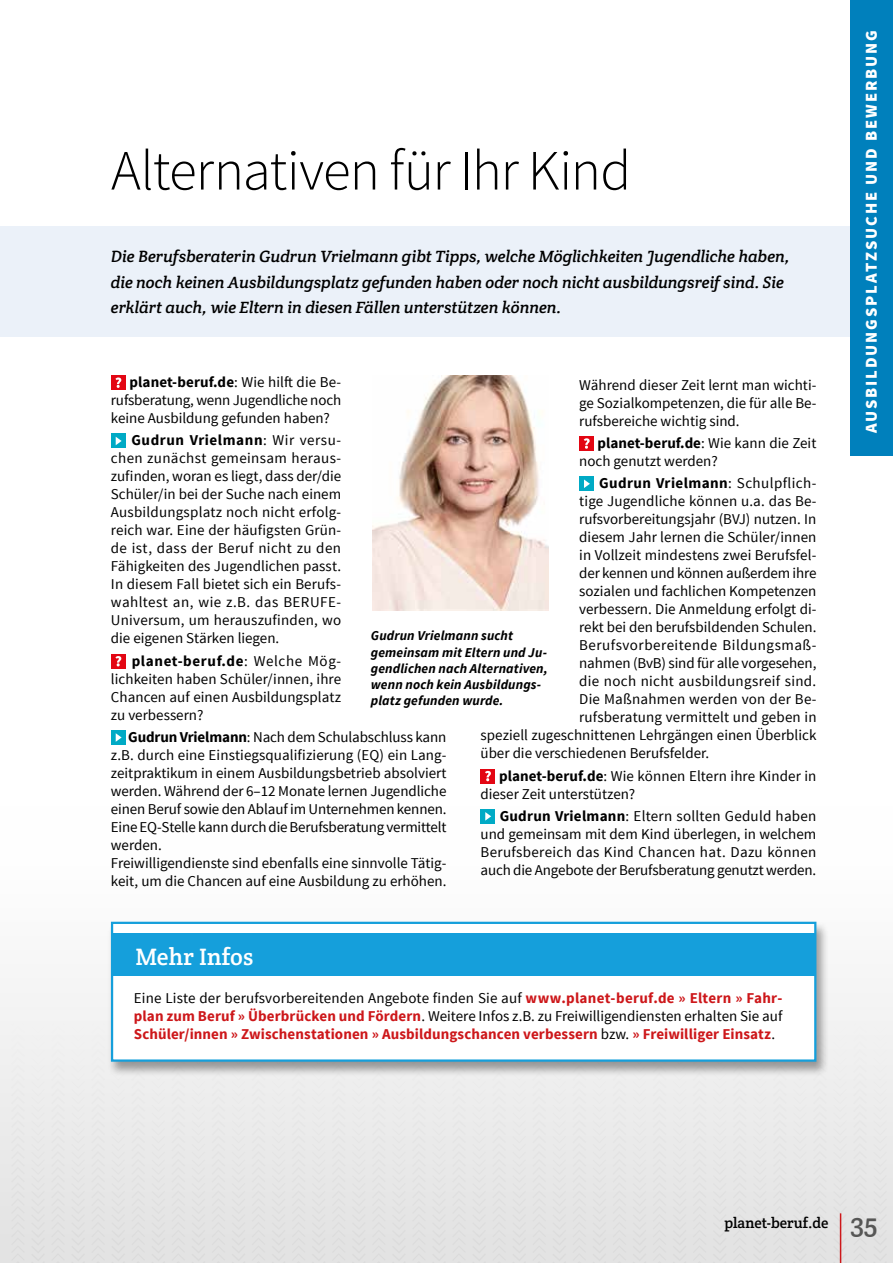
<style>
.page{position:relative;width:893px;height:1263px;background:#fff}
.page>*{position:absolute;margin:0;border:0;box-sizing:border-box;transform-origin:0 0}
.t1{font:300 57px "Source Sans Pro";letter-spacing:-.015em;color:#000}
.t2{font:24px "Crete Round";color:#fff}
.t3{font:italic 16.5px/25.5px "Crete Round";letter-spacing:-.01em;color:#000}
.t4{font:900 16.5px "Source Sans Pro";letter-spacing:.115em;color:#fff}
.t5{font:15px/18px "Source Sans Pro";color:#000;text-align:justify}
.t6{font:700 15px/18px "Source Sans Pro";letter-spacing:.005em;color:#cd171a;text-align:justify}
.t7{font:15px "Source Sans Pro";letter-spacing:.035em;color:#000}
.t8{font:700 15px "Source Sans Pro";letter-spacing:.03em;color:#000}
.t9{font:15px "Crete Round";color:#000}
.t10{font:italic 700 13.5px/16.2px "Source Sans Pro";letter-spacing:.01em;color:#000}
.s1{font-weight:700}
.s2{font-weight:400}
.s3{font-weight:400;color:#000}
.s4{font-size:28.5px;color:#575756}
</style>
<div class="page">
<svg style="left:11px;top:1002px;width:882px;height:261px;background:#e7e7e7"></svg>
<div style="left:0;top:226px;width:893px;height:111px;background:#ebf1f9"></div>
<div style="left:111px;top:375px;width:15px;height:15px;background:#e30613"></div>
<svg style="left:115px;top:377px;width:6px;height:11px"></svg>
<div style="left:111px;top:433px;width:15px;height:15px;background:#00aac5"></div>
<svg style="left:116px;top:437px;width:6px;height:8px"></svg>
<div style="left:111px;top:654px;width:15px;height:15px;background:#e30613"></div>
<svg style="left:115px;top:656px;width:6px;height:10px"></svg>
<div style="left:111px;top:730px;width:15px;height:15px;background:#00aac5"></div>
<svg style="left:116px;top:733px;width:6px;height:9px"></svg>
<div style="left:579px;top:436px;width:15px;height:15px;background:#e30613"></div>
<svg style="left:584px;top:438px;width:6px;height:11px"></svg>
<div style="left:579px;top:476px;width:15px;height:15px;background:#00aac5"></div>
<svg style="left:584px;top:479px;width:6px;height:9px"></svg>
<div style="left:480px;top:769px;width:15px;height:14px;background:#e30613"></div>
<svg style="left:485px;top:771px;width:6px;height:10px"></svg>
<div style="left:480px;top:809px;width:15px;height:15px;background:#00aac5"></div>
<svg style="left:485px;top:812px;width:6px;height:9px"></svg>
<div style="left:107px;top:921px;width:722px;height:156px;background:#000;opacity:.37"></div>
<div style="left:112px;top:923px;width:703px;height:137px;background:#fff"></div>
<div style="left:112px;top:933px;width:703px;height:43px;background:#159fdb"></div>
<div style="left:111px;top:922px;width:705px;height:140px;border:2px solid #159fdb"></div>
<img style="left:372px;top:375px;width:176px;height:235px">
<div style="left:851px;top:0;width:42px;height:455px;background:#0080bc"></div>
<hr style="left:840px;top:1213px;width:1px;height:50px;background:#cd171a">
<h1 class="t1" style="left:111px;top:136px;width:522px">Alternativen für Ihr Kind</h1>
<p class="t3" style="left:111px;top:244px;width:680px">Die Berufsberaterin Gudrun Vrielmann gibt Tipps, welche Möglichkeiten Jugendliche haben, die noch keinen Ausbildungsplatz gefunden haben oder noch nicht ausbildungsreif sind. Sie erklärt auch, wie Eltern in diesen Fällen unterstützen können.</p>
<p class="t5" style="left:111px;top:373px;width:232px;text-indent:19px"><span class="s1">planet-beruf.de</span>: Wie hilft die Be&shy;rufsberatung, wenn Jugendliche noch keine Ausbildung gefunden haben?</p>
<p class="t5" style="left:111px;top:432px;width:232px;text-indent:21px"><span class="s1">Gudrun Vrielmann</span>: Wir versu&shy;chen zunächst gemeinsam heraus&shy;zufinden, woran es liegt, dass der/die Schüler/in bei der Suche nach einem Ausbildungsplatz noch nicht erfolg&shy;reich war. Eine der häufigsten Grün&shy;de ist, dass der Beruf nicht zu den Fähigkeiten des Jugendlichen passt.<br>I n diesem Fall bietet sich ein Berufs&shy;wahltest an, wie z.B. das BERU FE-U niversum, um herauszufinden, wo die eigenen Stärken liegen.</p>
<p class="t5" style="left:111px;top:652px;width:232px;text-indent:21px"><span class="s1">planet-beruf.de</span>: Welche Mög&shy;lichkeiten haben Schüler/innen, ihre Chancen auf einen Ausbildungsplatz zu verbessern?</p>
<p class="t5" style="left:111px;top:728px;width:337px;text-align:left;text-indent:17px"><span class="s1">Gudrun Vrielmann</span>: N ach dem Schulabschluss kann z.B. durch eine Einstiegsqualifizierung (EQ) ein Lang&shy;zeitpraktikum in einem Ausbildungsbetrieb absolviert werden. Während der 6–12 Monate lernen Jugendliche einen Beruf sowie den Ablauf im U nternehmen kennen.<br>Eine EQ-Stelle kann durch die Berufsberatung vermittelt werden.<br>Freiwilligendienste sind ebenfalls eine sinnvolle Tätig&shy;keit, um die Chancen auf eine Ausbildung zu erhöhen.</p>
<p class="t5" style="left:579px;top:376px;width:239px">Während dieser Zeit lernt man wichti&shy;ge Sozialkompetenzen, die für alle Be&shy;rufsbereiche wichtig sind.</p>
<p class="t5" style="left:579px;top:434px;width:239px;text-indent:18px"><span class="s1">planet-beruf.de</span>: Wie kann die Zeit noch genutzt werden?</p>
<p class="t8" style="left:599px;top:474px;width:219px">Gudrun Vrielmann<span class="s2">: Schulpflich-</span></p>
<p class="t5" style="left:579px;top:492px;width:239px">tige Jugendliche können u.a. das Be-</p>
<p class="t5" style="left:579px;top:510px;width:239px">rufsvorbereitungsjahr (BVJ) nutzen. I n</p>
<p class="t5" style="left:579px;top:528px;width:239px">diesem Jahr lernen die Schüler/innen</p>
<p class="t5" style="left:579px;top:546px;width:239px">in Vollzeit mindestens zwei Berufsfel-</p>
<p class="t5" style="left:579px;top:564px;width:239px">der kennen und können außerdem ihre</p>
<p class="t5" style="left:579px;top:582px;width:239px">sozialen und fachlichen Kompetenzen</p>
<p class="t5" style="left:579px;top:600px;width:239px">verbessern. Die Anmeldung erfolgt di-</p>
<p class="t5" style="left:579px;top:618px;width:239px">rekt bei den berufsbildenden Schulen.</p>
<p class="t7" style="left:579px;top:636px;width:239px">Berufsvorbereitende Bildungsmaß-</p>
<p class="t5" style="left:579px;top:654px;width:239px">nahmen (BvB) sind für alle vorgesehen,</p>
<p class="t5" style="left:579px;top:672px;width:239px">die noch nicht ausbildungsreif sind.</p>
<p class="t5" style="left:579px;top:690px;width:239px">Die Maßnahmen werden von der Be-</p>
<p class="t5" style="left:579px;top:708px;width:239px">rufsberatung vermittelt und geben in</p>
<p class="t5" style="left:480px;top:726px;width:338px">speziell zugeschnittenen Lehrgängen einen Überblick</p>
<p class="t5" style="left:480px;top:744px;width:230px">über die verschiedenen Berufsfelder.</p>
<p class="t5" style="left:480px;top:767px;width:337px;text-indent:18px"><span class="s1">planet-beruf.de</span>: Wie können Eltern ihre Kinder in dieser Zeit unterstützen?</p>
<p class="t5" style="left:480px;top:807px;width:337px;text-indent:19px"><span class="s1">Gudrun Vrielmann</span>: Eltern sollten Geduld haben und gemeinsam mit dem Kind überlegen, in welchem Berufsbereich das Kind Chancen hat. Dazu können auch die Angebote der Berufsberatung genutzt werden.</p>
<p class="t10" style="left:371px;top:628px;width:178px">Gudrun Vrielmann sucht gemeinsam mit Eltern und Ju&shy;gendlichen nach Alternativen, wenn noch kein Ausbildungs&shy;platz gefunden wurde.</p>
<h2 class="t2" style="left:136px;top:941px;width:119px">Mehr Infos</h2>
<p class="t6" style="left:134px;top:989px;width:650px"><span class="s3">Eine Liste der berufsvorbereitenden Angebote finden Sie auf</span> www.planet-beruf.de » Eltern » Fahr&shy;plan zum Beruf » Überbrücken und Fördern<span class="s3">. Weitere I nfos z.B. zu Freiwilligendiensten erhalten Sie auf </span>Schüler/innen » Zwischenstationen » Ausbildungschancen verbessern <span class="s3">bzw.</span> » Freiwilliger Einsatz<span class="s3">.</span></p>
<p class="t4" style="left:860px;top:433px;width:404px;rotate:-90deg">Ausbildungsplatzsuche und Bewerbung</p>
<p class="t9" style="left:724px;top:1213px;width:155px">planet-beruf.de <span class="s4">35</span></p>
</div>
